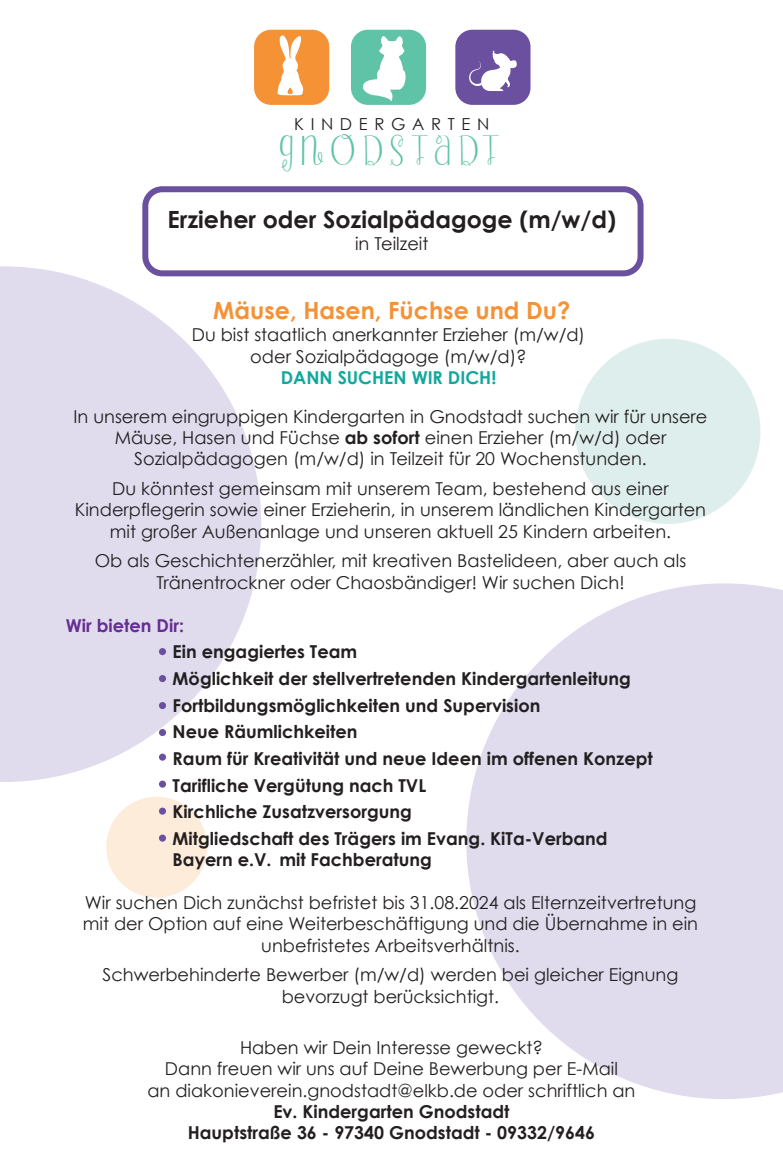
<style>
.page{position:relative;width:783px;height:1166px;background:#fff}
.page>*{position:absolute;margin:0;border:0;box-sizing:border-box;transform-origin:0 0}
.t1{font:41.4px "Strawberry Whipped Cream";letter-spacing:.17em;color:#5fc3a8}
.t2{font:700 23.7px "Century Gothic";color:#231f20}
.t3{font:700 23.7px "Century Gothic";color:#f59235}
.t4{font:17.7px/21.3px "Century Gothic";color:#231f20;text-align:center}
.t5{font:700 17.7px/26.7px "Century Gothic";color:#231f20}
.t6{font:700 17.7px "Century Gothic";color:#12a79d}
.t7{font:700 17.7px "Century Gothic";color:#652d91}
.t8{font:16.5px "Century Gothic";letter-spacing:.4em;color:#231f20}
.s1{font-weight:700}
</style>
<div class="page">
<svg style="left:0;top:266px;width:261px;height:515px;fill:#e0dbed"></svg>
<svg style="left:466px;top:583px;width:316px;height:515px;fill:#e0dbed"></svg>
<div style="left:575px;top:338px;width:185px;height:186px;background:#deeeec;border-radius:50%"></div>
<div style="left:106px;top:796px;width:101px;height:101px;background:#feecda;border-radius:50%"></div>
<div style="left:254px;top:30px;width:75px;height:75px;background:#f59235;border-radius:17px"></div>
<div style="left:351px;top:30px;width:75px;height:75px;background:#5fc3a8;border-radius:17px"></div>
<div style="left:455px;top:30px;width:75px;height:75px;background:#6c50a0;border-radius:17px"></div>
<svg style="left:362px;top:36px;width:43px;height:65px"></svg>
<svg style="left:277px;top:35px;width:26px;height:60px"></svg>
<svg style="left:469px;top:51px;width:48px;height:40px"></svg>
<div style="left:142px;top:186px;width:501px;height:90px;border:6px solid #6c50a0;border-radius:17px"></div>
<div style="left:159px;top:648px;width:7px;height:7px;background:#6c50a0;border-radius:50%"></div>
<div style="left:159px;top:674px;width:7px;height:8px;background:#6c50a0;border-radius:50%"></div>
<div style="left:159px;top:701px;width:7px;height:8px;background:#6c50a0;border-radius:50%"></div>
<div style="left:159px;top:728px;width:7px;height:8px;background:#6c50a0;border-radius:50%"></div>
<div style="left:159px;top:753px;width:7px;height:7px;background:#6c50a0;border-radius:50%"></div>
<div style="left:159px;top:780px;width:7px;height:7px;background:#6c50a0;border-radius:50%"></div>
<div style="left:159px;top:807px;width:7px;height:7px;background:#6c50a0;border-radius:50%"></div>
<div style="left:159px;top:834px;width:7px;height:7px;background:#6c50a0;border-radius:50%"></div>
<p class="t8" style="left:294px;top:112px;width:196px">KINDERGARTEN</p>
<h1 class="t1" style="left:279px;top:129px;width:221px">GNODSTADT</h1>
<h2 class="t2" style="left:167px;top:202px;width:450px">Erzieher oder Sozialpädagoge (m/w/d)</h2>
<p class="t4" style="left:355px;top:232px;width:75px">in Teilzeit</p>
<h2 class="t3" style="left:213px;top:292px;width:358px">Mäuse, Hasen, Füchse und Du?</h2>
<p class="t4" style="left:192px;top:324px;width:394px">Du bist staatlich anerkannter Erzieher (m/w/d) oder Sozialpädagoge (m/w/d)?</p>
<p class="t6" style="left:281px;top:364px;width:217px">DANN SUCHEN WIR DICH!</p>
<p class="t4" style="left:74px;top:405px;width:635px">In unserem eingruppigen Kindergarten in Gnodstadt suchen wir für unsere<br>Mäuse, Hasen und Füchse <span class="s1">ab sofort</span> einen Erzieher (m/w/d) oder<br>Sozialpädagogen (m/w/d) in Teilzeit für 20 Wochenstunden.</p>
<p class="t4" style="left:75px;top:477px;width:632px">Du könntest gemeinsam mit unserem Team, bestehend aus einer<br>Kinderpflegerin sowie einer Erzieherin, in unserem ländlichen Kindergarten mit großer Außenanlage und unseren aktuell 25 Kindern arbeiten.</p>
<p class="t4" style="left:95px;top:550px;width:593px">Ob als Geschichtenerzähler, mit kreativen Bastelideen, aber auch als<br>Tränentrockner oder Chaosbändiger! Wir suchen Dich!</p>
<p class="t7" style="left:66px;top:611px;width:120px">Wir bieten Dir:</p>
<p class="t5" style="left:172px;top:637px;width:481px">Ein engagiertes Team<br>Möglichkeit der stellvertretenden Kindergartenleitung Fortbildungsmöglichkeiten und Supervision<br>Neue Räumlichkeiten<br>Raum für Kreativität und neue Ideen im offenen Konzept Tarifliche Vergütung nach TVL<br>Kirchliche Zusatzversorgung<br>Mitgliedschaft des Trägers im Evang. KiTa-Verband</p>
<p class="t5" style="left:172px;top:845px;width:261px">Bayern e.V. mit Fachberatung</p>
<p class="t4" style="left:83px;top:891px;width:616px">Wir suchen Dich zunächst befristet bis 31.08.2024 als Elternzeitvertretung mit der Option auf eine Weiterbeschäftigung und die Übernahme in ein unbefristetes Arbeitsverhältnis.</p>
<p class="t4" style="left:103px;top:963px;width:577px">Schwerbehinderte Bewerber (m/w/d) werden bei gleicher Eignung bevorzugt berücksichtigt.</p>
<p class="t4" style="left:147px;top:1036px;width:489px">Haben wir Dein Interesse geweckt?<br>Dann freuen wir uns auf Deine Bewerbung per E-Mail<br>an diakonieverein.gnodstadt@elkb.de oder schriftlich an</p>
<p class="t5" style="left:188px;top:1099px;width:408px;line-height:21.3px;text-align:center">Ev. Kindergarten Gnodstadt<br>Hauptstraße 36 - 97340 Gnodstadt - 09332/9646</p>
</div>
